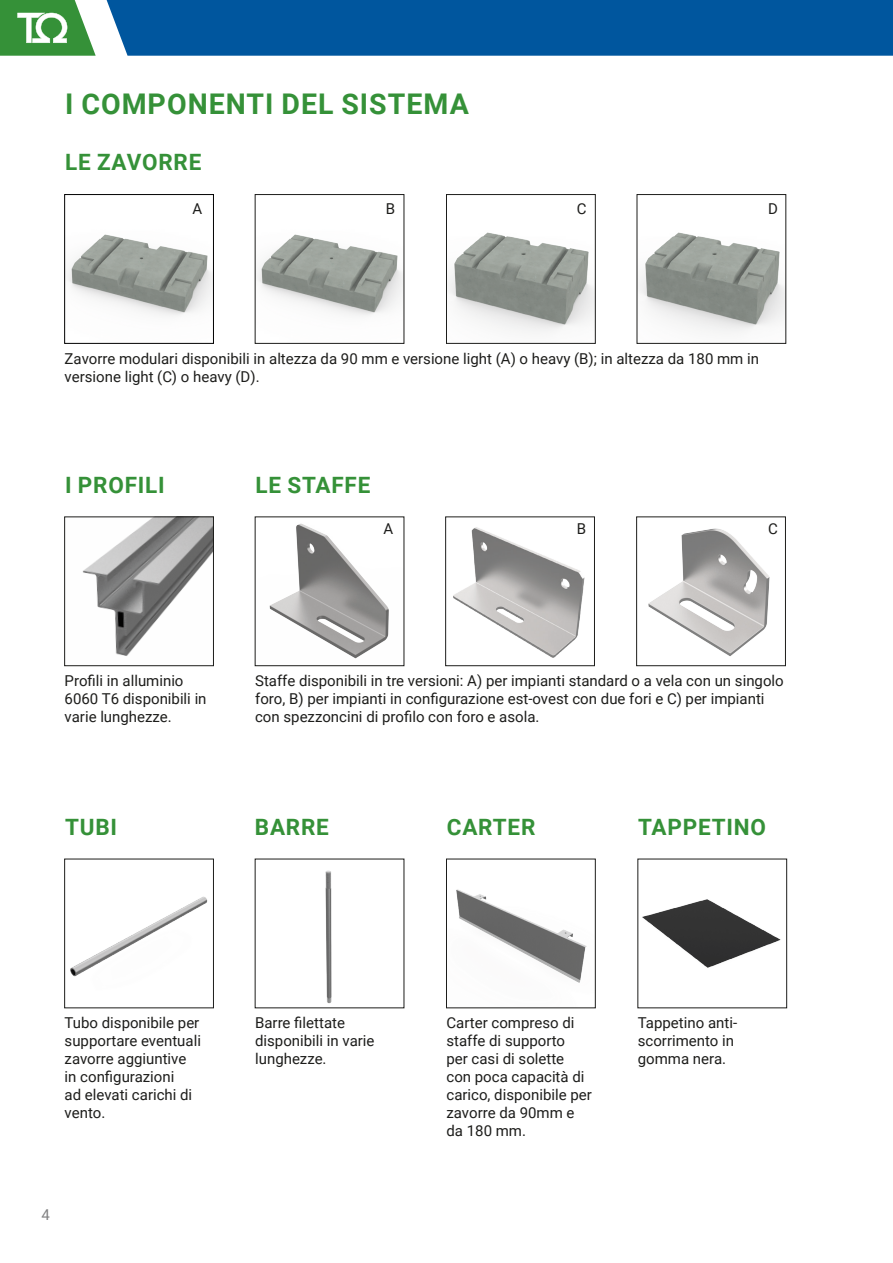
<style>
.page{position:relative;width:893px;height:1263px;background:#fff}
.page>*{position:absolute;margin:0;border:0;box-sizing:border-box;transform-origin:0 0}
.t1{font:700 28.5px "Roboto";letter-spacing:.035em;color:#359138}
.t2{font:700 22.5px "Roboto";letter-spacing:.035em;color:#359138}
.t3{font:15px/18px "Roboto";color:#1d1d1b}
.t4{font:15px "Roboto";color:#818182}
</style>
<div class="page">
<div style="left:107px;top:0;width:786px;height:56px;background:#00569e"></div>
<img style="left:67px;top:234px;width:145px;height:82px">
<div style="left:64px;top:194px;width:150px;height:150px;border:1px solid #000"></div>
<img style="left:257px;top:234px;width:145px;height:82px">
<div style="left:255px;top:194px;width:149px;height:150px;border:1px solid #1d1d1b"></div>
<img style="left:82px;top:518px;width:130px;height:138px">
<div style="left:64px;top:516px;width:150px;height:150px;border:1px solid #1d1d1b"></div>
<img style="left:648px;top:528px;width:122px;height:128px">
<div style="left:636px;top:516px;width:150px;height:150px;border:1px solid #1d1d1b"></div>
<img style="left:70px;top:896px;width:138px;height:81px">
<div style="left:64px;top:859px;width:150px;height:149px;border:1px solid #1d1d1b"></div>
<img style="left:453px;top:527px;width:132px;height:131px">
<div style="left:445px;top:516px;width:150px;height:150px;border:1px solid #1d1d1b"></div>
<img style="left:325px;top:870px;width:7px;height:134px">
<img style="left:448px;top:232px;width:146px;height:100px">
<div style="left:446px;top:194px;width:150px;height:150px;border:1px solid #1d1d1b"></div>
<img style="left:639px;top:232px;width:145px;height:100px">
<div style="left:637px;top:194px;width:149px;height:150px;border:1px solid #1d1d1b"></div>
<img style="left:269px;top:523px;width:120px;height:136px">
<img style="left:456px;top:889px;width:131px;height:94px">
<div style="left:446px;top:859px;width:150px;height:149px;border:1px solid #1d1d1b"></div>
<img style="left:642px;top:899px;width:139px;height:69px">
<svg style="left:0;top:0;width:96px;height:56px"></svg>
<p class="t1" style="left:65px;top:84px;width:405px">I COMPONENTI DEL SISTEMA</p>
<p class="t2" style="left:65px;top:147px;width:138px">LE ZAVORRE</p>
<p class="t3" style="left:192px;top:199px;width:11px">A</p>
<p class="t3" style="left:386px;top:199px;width:11px">B</p>
<p class="t3" style="left:577px;top:199px;width:11px">C</p>
<p class="t3" style="left:768px;top:199px;width:11px">D</p>
<p class="t3" style="left:65px;top:349px;width:696px">Zavorre modulari disponibili in altezza da 90 mm e versione light (A) o heavy (B); in altezza da 180 mm in versione light (C) o heavy (D).</p>
<p class="t2" style="left:65px;top:469px;width:101px">I PROFILI</p>
<p class="t2" style="left:256px;top:469px;width:116px">LE STAFFE</p>
<p class="t3" style="left:384px;top:519px;width:11px">A</p>
<p class="t3" style="left:577px;top:519px;width:11px">B</p>
<p class="t3" style="left:768px;top:519px;width:11px">C</p>
<p class="t3" style="left:65px;top:671px;width:143px">Profili in alluminio<br>6060 T6 disponibili in varie lunghezze.</p>
<p class="t3" style="left:255px;top:671px;width:530px">Staffe disponibili in tre versioni: A) per impianti standard o a vela con un singolo foro, B) per impianti in configurazione est-ovest con due fori e C) per impianti con spezzoncini di profilo con foro e asola.</p>
<p class="t2" style="left:65px;top:811px;width:54px">TUBI</p>
<p class="t2" style="left:255px;top:811px;width:76px">BARRE</p>
<p class="t2" style="left:447px;top:811px;width:90px">CARTER</p>
<p class="t2" style="left:638px;top:811px;width:129px">TAPPETINO</p>
<p class="t3" style="left:65px;top:1013px;width:138px">Tubo disponibile per supportare eventuali zavorre aggiuntive in configurazioni<br>ad elevati carichi di vento.</p>
<p class="t3" style="left:255px;top:1013px;width:121px">Barre filettate disponibili in varie lunghezze.</p>
<p class="t3" style="left:446px;top:1013px;width:147px">Carter compreso di staffe di supporto<br>per casi di solette con poca capacità di carico, disponibile per zavorre da 90mm e da 180 mm.</p>
<p class="t3" style="left:638px;top:1013px;width:101px">Tappetino anti&shy;scorrimento in gomma nera.</p>
<p class="t4" style="left:41px;top:1204px;width:10px">4</p>
</div>
